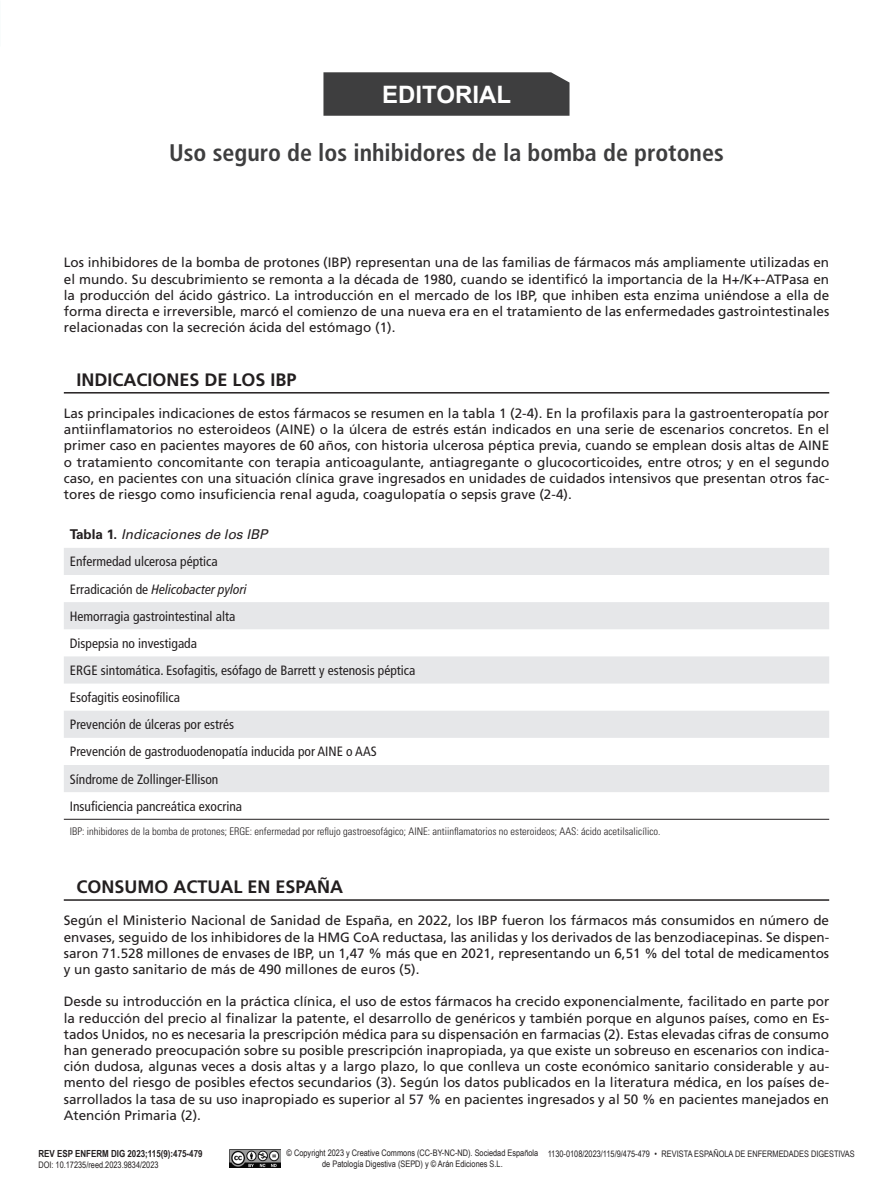
<style>
.page{position:relative;width:893px;height:1191px;background:#fff}
.page>*{position:absolute;margin:0;border:0;box-sizing:border-box;transform-origin:0 0}
.t1{font:700 condensed 24px "Frutiger LT Pro";color:#3e3e3f}
.t2{font:700 24px "Arial";color:#fff}
.t3{font:700 18px "Frutiger LT Pro";color:#231f20}
.t4{font:13.5px/16.2px "Frutiger LT Pro";color:#231f20;text-align:justify}
.t5{font:condensed 13.5px/27.2px "Frutiger LT Pro";color:#231f20}
.t6{font:italic 13.5px "Univers LT Std";color:#231f20}
.t7{font:300 condensed 10.5px "Univers LT Std";color:#231f20}
.t8{font:700 9.75px "Arial Narrow";color:#231f20}
.t9{font:9px/9.9px "Arial Narrow";color:#231f20}
.s1{font-weight:700;font-style:normal}
.s2{font-style:italic}
</style>
<div class="page">
<img style="left:229px;top:1149px;width:52px;height:18px">
<div style="left:323px;top:72px;width:246px;height:44px;background:#3e3e3f"></div>
<hr style="left:64px;top:392px;width:765px;height:1px;background:#231f20">
<svg style="left:64px;top:548px;width:765px;height:244px;fill:#e6e7e9"></svg>
<hr style="left:64px;top:819px;width:765px;height:1px;background:#231f20">
<hr style="left:64px;top:899px;width:765px;height:1px;background:#231f20">
<h1 class="t2" style="left:382px;top:81px;width:130px">EDITORIAL</h1>
<h1 class="t1" style="left:169px;top:138px;width:556px">Uso seguro de los inhibidores de la bomba de protones</h1>
<p class="t4" style="left:64px;top:255px;width:767px">Los inhibidores de la bomba de protones (IBP) representan una de las familias de fármacos más ampliamente utilizadas en el mundo. Su descubrimiento se remonta a la década de 1980, cuando se identificó la importancia de la H+/K+-ATPasa en la producción del ácido gástrico. La introducción en el mercado de los IBP, que inhiben esta enzima uniéndose a ella de forma directa e irreversible, marcó el comienzo de una nueva era en el tratamiento de las enfermedades gastrointestinales relacionadas con la secreción ácida del estómago (1).</p>
<h2 class="t3" style="left:77px;top:369px;width:222px">INDICACIONES DE LOS IBP</h2>
<p class="t4" style="left:64px;top:405px;width:767px">Las principales indicaciones de estos fármacos se resumen en la tabla 1 (2-4). En la profilaxis para la gastroenteropatía por antiinflamatorios no esteroideos (AINE) o la úlcera de estrés están indicados en una serie de escenarios concretos. En el primer caso en pacientes mayores de 60 años, con historia ulcerosa péptica previa, cuando se emplean dosis altas de AINE o tratamiento concomitante con terapia anticoagulante, antiagregante o glucocorticoides, entre otros; y en el segundo caso, en pacientes con una situación clínica grave ingresados en unidades de cuidados intensivos que presentan otros fac&shy;tores de riesgo como insuficiencia renal aguda, coagulopatía o sepsis grave (2-4).</p>
<p class="t6" style="left:70px;top:526px;width:199px"><span class="s1">Tabla 1.</span> Indicaciones de los IBP</p>
<p class="t5" style="left:70px;top:548px;width:347px">Enfermedad ulcerosa péptica<br>Erradicación de <span class="s2">Helicobacter pylori<br></span>Hemorragia gastrointestinal alta<br>Dispepsia no investigada<br>ERGE sintomática. Esofagitis, esófago de Barrett y estenosis péptica Esofagitis eosinofílica<br>Prevención de úlceras por estrés<br>Prevención de gastroduodenopatía inducida por AINE o AAS Síndrome de Zollinger-Ellison<br>Insuficiencia pancreática exocrina</p>
<p class="t7" style="left:70px;top:825px;width:592px">IBP: inhibidores de la bomba de protones; ERGE: enfermedad por reflujo gastroesofágico; AINE: antiinflamatorios no esteroideos; AAS: ácido acetilsalicílico.</p>
<h2 class="t3" style="left:77px;top:876px;width:268px">CONSUMO ACTUAL EN ESPAÑA</h2>
<p class="t4" style="left:64px;top:912px;width:767px">Según el Ministerio Nacional de Sanidad de España, en 2022, los IBP fueron los fármacos más consumidos en número de envases, seguido de los inhibidores de la HMG CoA reductasa, las anilidas y los derivados de las benzodiacepinas. Se dispen&shy;saron 71.528 millones de envases de IBP, un 1,47 % más que en 2021, representando un 6,51 % del total de medicamentos y un gasto sanitario de más de 490 millones de euros (5).</p>
<p class="t4" style="left:64px;top:993px;width:767px">Desde su introducción en la práctica clínica, el uso de estos fármacos ha crecido exponencialmente, facilitado en parte por la reducción del precio al finalizar la patente, el desarrollo de genéricos y también porque en algunos países, como en Es&shy;tados Unidos, no es necesaria la prescripción médica para su dispensación en farmacias (2). Estas elevadas cifras de consumo han generado preocupación sobre su posible prescripción inapropiada, ya que existe un sobreuso en escenarios con indica&shy;ción dudosa, algunas veces a dosis altas y a largo plazo, lo que conlleva un coste económico sanitario considerable y au&shy;mento del riesgo de posibles efectos secundarios (3). Según los datos publicados en la literatura médica, en los países de&shy;sarrollados la tasa de su uso inapropiado es superior al 57 % en pacientes ingresados y al 50 % en pacientes manejados en Atención Primaria (2).</p>
<p class="t8" style="left:38px;top:1147px;width:166px">REV ESP ENFERM DIG 2023;115(9):475-479</p>
<p class="t9" style="left:38px;top:1159px;width:122px">DOI: 10.17235/reed.2023.9834/2023</p>
<p class="t9" style="left:322px;top:1148px;width:534px;text-indent:-36px">© Copyright 2023 y Creative Commons (CC-BY-NC-ND). Sociedad Española 1130-0108/2023/115/9/475-479 • REVISTA ESPAÑOLA DE ENFERMEDADES DIGESTIVAS de Patología Digestiva (SEPD) y © Arán Ediciones S.L.</p>
</div>
